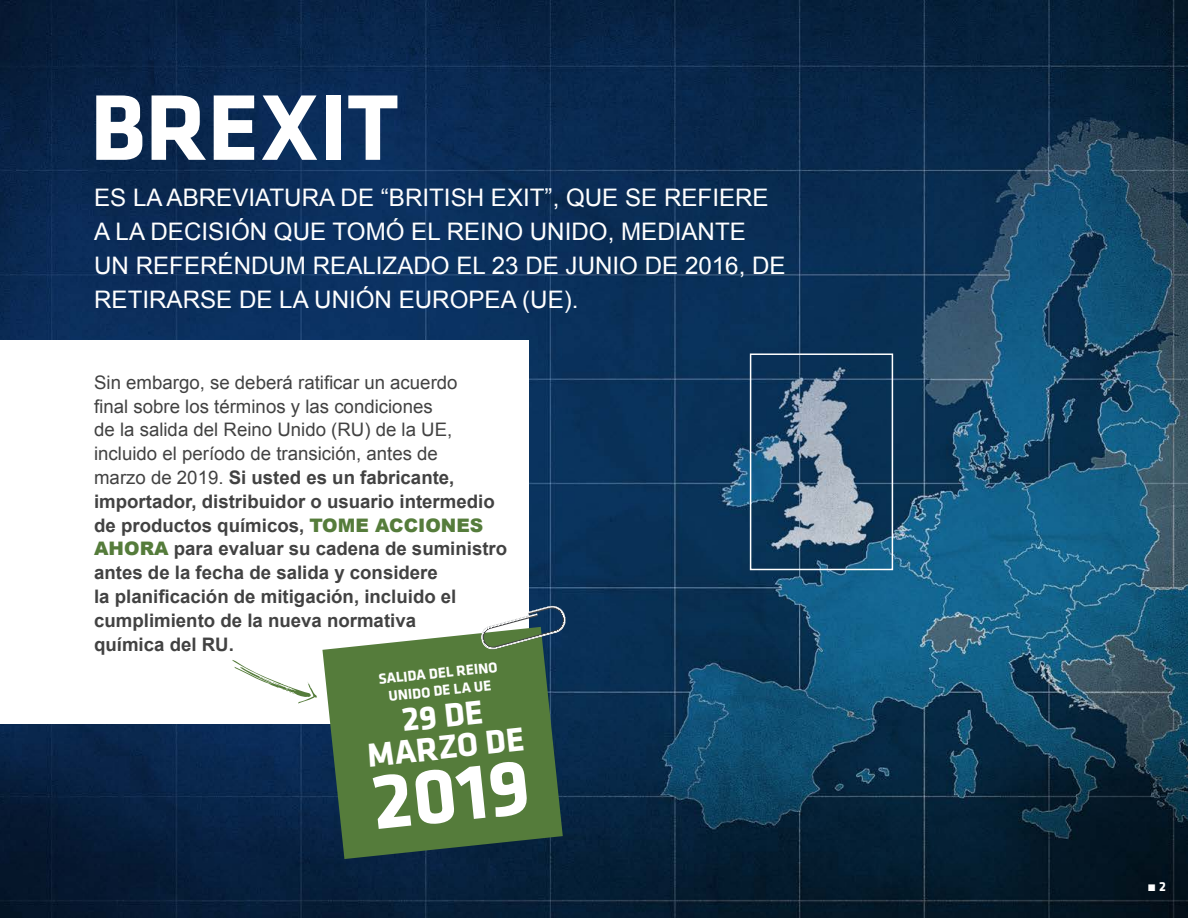
<style>
.page{position:relative;width:1188px;height:918px;background:#fff}
.page>*{position:absolute;margin:0;border:0;box-sizing:border-box;transform-origin:0 0}
.Body_Copy{font:700 96.6px "Klavika";color:#fff}
.Body_Copy-2{font:700 81px "Klavika";color:#fff}
.Body_Copy-3{font:700 34.5px/31.5px "Klavika";color:#fff;text-align:center}
.Body_Copy-4{font:24.15px/34px "Arial";color:#fff}
.Body_Copy-5{font:700 18.6px/23.9px "Arial";color:#424242}
.Body_Copy-6{font:700 15px/18px "Klavika";color:#fff;text-align:center}
.t1{font:700 13.5px "Klavika";color:#fff}
.s1{font-weight:400}
.s2{font-weight:900;color:#557c3b}
</style>
<div class="page">
<img style="left:0;top:0;width:1188px;height:918px">
<div style="left:0;top:340px;width:528px;height:384px;background:#fff"></div>
<svg style="left:322px;top:629px;width:241px;height:230px;background:#537745"></svg>
<svg style="left:484px;top:606px;width:79px;height:41px"></svg>
<div style="left:750px;top:353px;width:143px;height:217px;border:2px solid #fff"></div>
<svg style="left:232px;top:660px;width:85px;height:43px"></svg>
<p class="Body_Copy" style="left:90px;top:75px;width:310px">BREXIT</p>
<p class="Body_Copy-4" style="left:94px;top:181px;width:693px">ES LA ABREVIATURA DE “BRITISH EXIT”, QUE SE REFIERE A LA DECISIÓN QUE TOMÓ EL REINO UNIDO, MEDIANTE UN REFERÉNDUM REALIZADO EL 23 DE JUNIO DE 2016, DE RETIRARSE DE LA UNIÓN EUROPEA (UE).</p>
<p class="Body_Copy-5" style="left:94px;top:371px;width:415px"><span class="s1">Sin embargo, se deberá ratificar un acuerdo<br>final sobre los términos y las condiciones<br>de la salida del Reino Unido (RU) de la UE, incluido el período de transición, antes de<br>marzo de 2019.</span> Si usted es un fabricante, importador, distribuidor o usuario intermedio de productos químicos, <span class="s2">TOME ACCIONES AHORA</span> para evaluar su cadena de suministro antes de la fecha de salida y considere<br>la planificación de mitigación, incluido el cumplimiento de la nueva normativa<br>química del RU.</p>
<p class="Body_Copy-6" style="left:378px;top:670px;width:121px;rotate:-6deg">SALIDA DEL REINO<br>UNIDO DE LA UE</p>
<p class="Body_Copy-3" style="left:363px;top:709px;width:159px;rotate:-6deg">29 DE<br>MARZO DE</p>
<p class="Body_Copy-2" style="left:367px;top:759px;width:160px;rotate:-6deg">2019</p>
<p class="t1" style="left:1148px;top:880px;width:20px">• 2</p>
</div>
